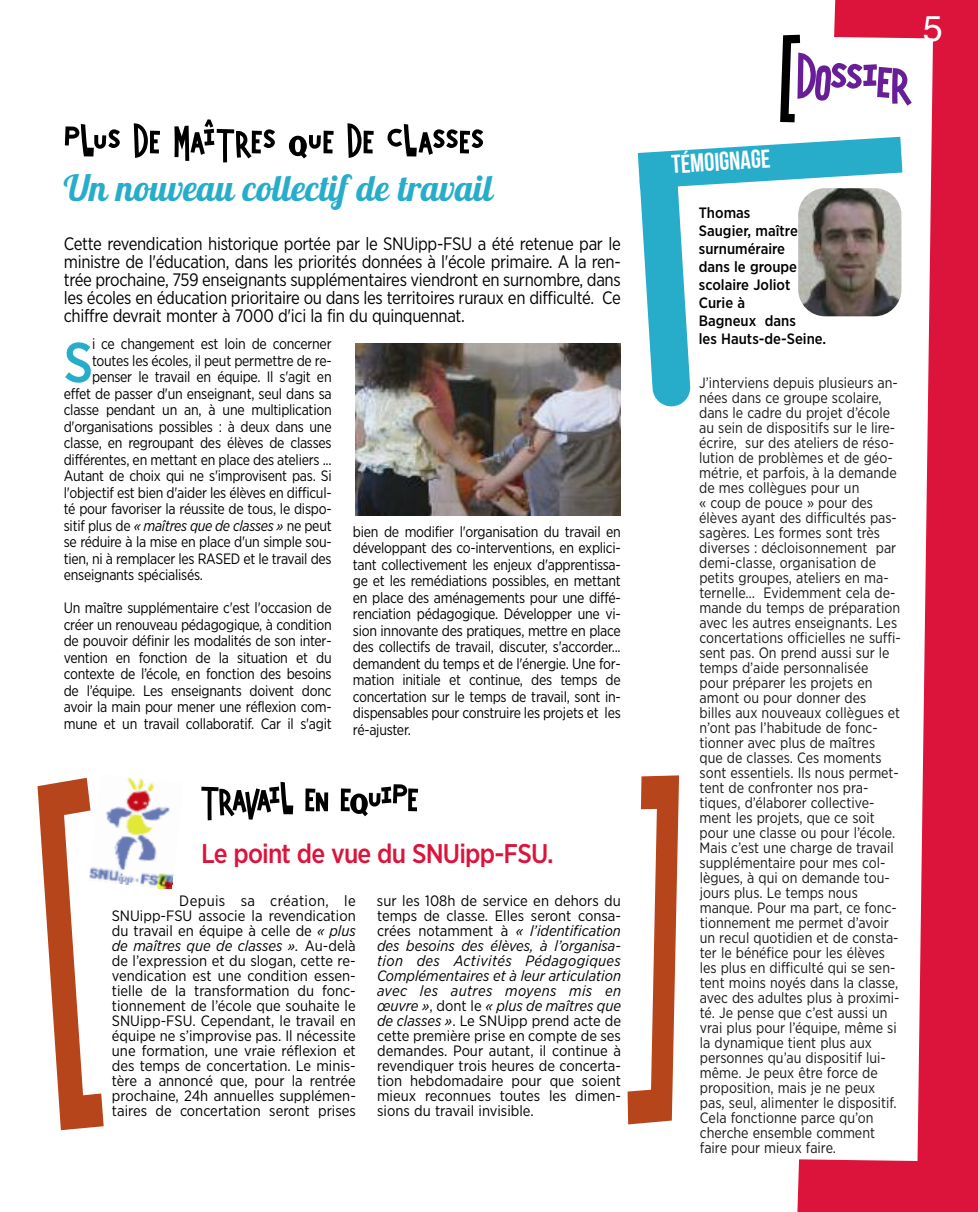
<style>
.page{position:relative;width:978px;height:1212px;background:#fff}
.page>*{position:absolute;margin:0;border:0;box-sizing:border-box;transform-origin:0 0}
.t1{font:72px "Wild Monkeys AOE";color:#671e97}
.t2{font:500 56.25px "Gotham Narrow";color:#27adca;scale:.95 1}
.t3{font:54px "Wild Monkeys AOE";color:#000}
.t4{font:54px "Wild Monkeys AOE";letter-spacing:-.025em;color:#000}
.t5{font:36px "Lobster 1.4";color:#27adca}
.t6{font:36px "Helvetica";color:#fff}
.t7{font:500 27px "Gotham Narrow";letter-spacing:-.03em;color:#dc143c}
.t8{font:25.8px "Bebas Neue";color:#fff}
.t9{font:18px/18px "Gotham Narrow";letter-spacing:-.02em;color:#000;text-align:justify;scale:.95 1}
.t10{font:15px/15px "Gotham Narrow";color:#191919;scale:.96 1}
.t11{font:15px/16.5px "Gotham Narrow";letter-spacing:-.02em;color:#000;text-align:justify;scale:.95 1}
.t12{font:15px/15px "Gotham Narrow";letter-spacing:-.02em;color:#000;text-align:justify}
.t13{font:500 15px/18px "Gotham Narrow";color:#000}
.t14{font:italic 15px "Gotham Narrow";letter-spacing:-.02em;color:#000;scale:.95 1}
.t15{font:15px "Gotham Narrow";color:#000}
.s1{font-style:normal}
.s2{font-style:italic}
.s3{font-size:113.25px;color:#000}
</style>
<div class="page">
<div style="left:797px;top:0;width:181px;height:1212px;background:#dc143c"></div>
<svg style="left:797px;top:36px;width:136px;height:1125px"></svg>
<img style="left:355px;top:343px;width:266px;height:173px">
<img style="left:107px;top:777px;width:67px;height:112px">
<svg style="left:638px;top:137px;width:278px;height:270px"></svg>
<img style="left:798px;top:188px;width:103px;height:128px;border-radius:27px">
<svg style="left:89px;top:811px;width:18px;height:70px"></svg>
<h3 class="t3" style="left:64px;top:118px;width:421px">plus de maîtres que de classes</h3>
<h3 class="t5" style="left:64px;top:165px;width:431px">Un nouveau collectif de travail</h3>
<p class="t9" style="left:64px;top:236px;width:588px">Cette revendication historique portée par le SNUipp-FSU a été retenue par le ministre de l'éducation, dans les priorités données à l'école primaire. A la ren&shy;trée prochaine, 759 enseignants supplémentaires viendront en surnombre, dans les écoles en éducation prioritaire ou dans les territoires ruraux en difficulté. Ce chiffre devrait monter à 7000 d'ici la fin du quinquennat.</p>
<h2 class="t2" style="left:64px;top:343px;width:32px">S</h2>
<p class="t11" style="left:92px;top:337px;width:254px">i ce changement est loin de concerner</p>
<p class="t11" style="left:92px;top:353px;width:254px">toutes les écoles, il peut permettre de re-</p>
<p class="t11" style="left:92px;top:370px;width:254px">penser le travail en équipe. Il s'agit en</p>
<p class="t11" style="left:64px;top:386px;width:283px">effet de passer d'un enseignant, seul dans sa</p>
<p class="t11" style="left:64px;top:403px;width:283px">classe pendant un an, à une multiplication</p>
<p class="t11" style="left:64px;top:419px;width:283px">d'organisations possibles : à deux dans une</p>
<p class="t11" style="left:64px;top:436px;width:283px">classe, en regroupant des élèves de classes</p>
<p class="t11" style="left:64px;top:452px;width:283px">différentes, en mettant en place des ateliers ...</p>
<p class="t11" style="left:64px;top:469px;width:283px">Autant de choix qui ne s'improvisent pas. Si</p>
<p class="t11" style="left:64px;top:485px;width:283px">l'objectif est bien d'aider les élèves en difficul-</p>
<p class="t11" style="left:64px;top:502px;width:283px">té pour favoriser la réussite de tous, le dispo-</p>
<p class="t14" style="left:64px;top:520px;width:283px"><span class="s1">sitif plus de</span> « maîtres que de classes » <span class="s1">ne peut</span></p>
<p class="t11" style="left:64px;top:535px;width:283px">se réduire à la mise en place d'un simple sou-</p>
<p class="t11" style="left:64px;top:551px;width:283px">tien, ni à remplacer les RASED et le travail des</p>
<p class="t11" style="left:64px;top:568px;width:148px">enseignants spécialisés.</p>
<p class="t11" style="left:64px;top:601px;width:283px">Un maître supplémentaire c'est l'occasion de créer un renouveau pédagogique, à condition de pouvoir définir les modalités de son inter&shy;vention en fonction de la situation et du contexte de l’école, en fonction des besoins de l’équipe. Les enseignants doivent donc avoir la main pour mener une réflexion com&shy;mune et un travail collaboratif. Car il s'agit</p>
<p class="t11" style="left:353px;top:524px;width:283px">bien de modifier l'organisation du travail en développant des co-interventions, en explici&shy;tant collectivement les enjeux d'apprentissa&shy;ge et les remédiations possibles, en mettant en place des aménagements pour une diffé&shy;renciation pédagogique. Développer une vi&shy;sion innovante des pratiques, mettre en place des collectifs de travail, discuter, s'accorder... demandent du temps et de l'énergie. Une for&shy;mation initiale et continue, des temps de concertation sur le temps de travail, sont in&shy;dispensables pour construire les projets et les ré-ajuster.</p>
<h3 class="t4" style="left:201px;top:775px;width:219px">travail en equipe</h3>
<h3 class="t7" style="left:201px;top:844px;width:354px">Le point de vue du SNUipp-FSU.</h3>
<p class="t12" style="left:112px;top:894px;width:246px;text-indent:68px">Depuis sa création, le SNUipp-FSU associe la revendication du travail en équipe à celle de <span class="s2">« plus de maîtres que de classes ».</span> Au-delà de l’expression et du slogan, cette re&shy;vendication est une condition essen&shy;tielle de la transformation du fonc&shy;tionnement de l’école que souhaite le SNUipp-FSU. Cependant, le travail en équipe ne s’improvise pas. Il nécessite une formation, une vraie réflexion et des temps de concertation. Le minis&shy;tère a annoncé que, pour la rentrée prochaine, 24h annuelles supplémen&shy;taires de concertation seront prises</p>
<p class="t12" style="left:377px;top:894px;width:246px">sur les 108h de service en dehors du temps de classe. Elles seront consa&shy;crées notamment à <span class="s2">« l’identification des besoins des élèves, à l’organisa&shy;tion des Activités Pédagogiques Complémentaires et à leur articulation avec les autres moyens mis en œuvre »</span>, dont le <span class="s2">« plus de maîtres que de classes »</span>. Le SNUipp prend acte de cette première prise en compte de ses demandes. Pour autant, il continue à revendiquer trois heures de concerta&shy;tion hebdomadaire pour que soient mieux reconnues toutes les dimen-</p>
<p class="t15" style="left:377px;top:1105px;width:158px">sions du travail invisible.</p>
<h1 class="t1" style="left:780px;top:44px;width:136px;rotate:3deg"><span class="s3">[</span>dossier</h1>
<h3 class="t6" style="left:923px;top:13px;width:22px">5</h3>
<h3 class="t8" style="left:671px;top:150px;width:100px;rotate:-4deg">témoignage</h3>
<p class="t13" style="left:699px;top:204px;width:129px">Thomas<br>Saugier, maître surnuméraire<br>dans le groupe scolaire Joliot<br>Curie à<br>Bagneux dans<br>les Hauts-de-Seine.</p>
<p class="t10" style="left:699px;top:376px;width:212px">J’interviens depuis plusieurs an&shy;nées dans ce groupe scolaire, dans le cadre du projet d’école au sein de dispositifs sur le lire&shy;écrire, sur des ateliers de réso&shy;lution de problèmes et de géo&shy;métrie, et parfois, à la demande de mes collègues pour un<br>« coup de pouce » pour des élèves ayant des difficultés pas&shy;sagères. Les formes sont très diverses : décloisonnement par demi-classe, organisation de petits groupes, ateliers en ma&shy;ternelle… Evidemment cela de&shy;mande du temps de préparation avec les autres enseignants. Les concertations officielles ne suffi&shy;sent pas. On prend aussi sur le temps d’aide personnalisée pour préparer les projets en amont ou pour donner des billes aux nouveaux collègues et n’ont pas l’habitude de fonc&shy;tionner avec plus de maîtres que de classes. Ces moments sont essentiels. Ils nous permet&shy;tent de confronter nos pra&shy;tiques, d’élaborer collective&shy;ment les projets, que ce soit pour une classe ou pour l’école.<br>Mais c’est une charge de travail supplémentaire pour mes col&shy;lègues, à qui on demande tou&shy;jours plus. Le temps nous manque. Pour ma part, ce fonc&shy;tionnement me permet d’avoir un recul quotidien et de consta&shy;ter le bénéfice pour les élèves les plus en difficulté qui se sen&shy;tent moins noyés dans la classe, avec des adultes plus à proximi&shy;té. Je pense que c’est aussi un vrai plus pour l’équipe, même si la dynamique tient plus aux personnes qu’au dispositif lui&shy;même. Je peux être force de proposition, mais je ne peux pas, seul, alimenter le dispositif.<br>Cela fonctionne parce qu’on cherche ensemble comment faire pour mieux faire.</p>
</div>
